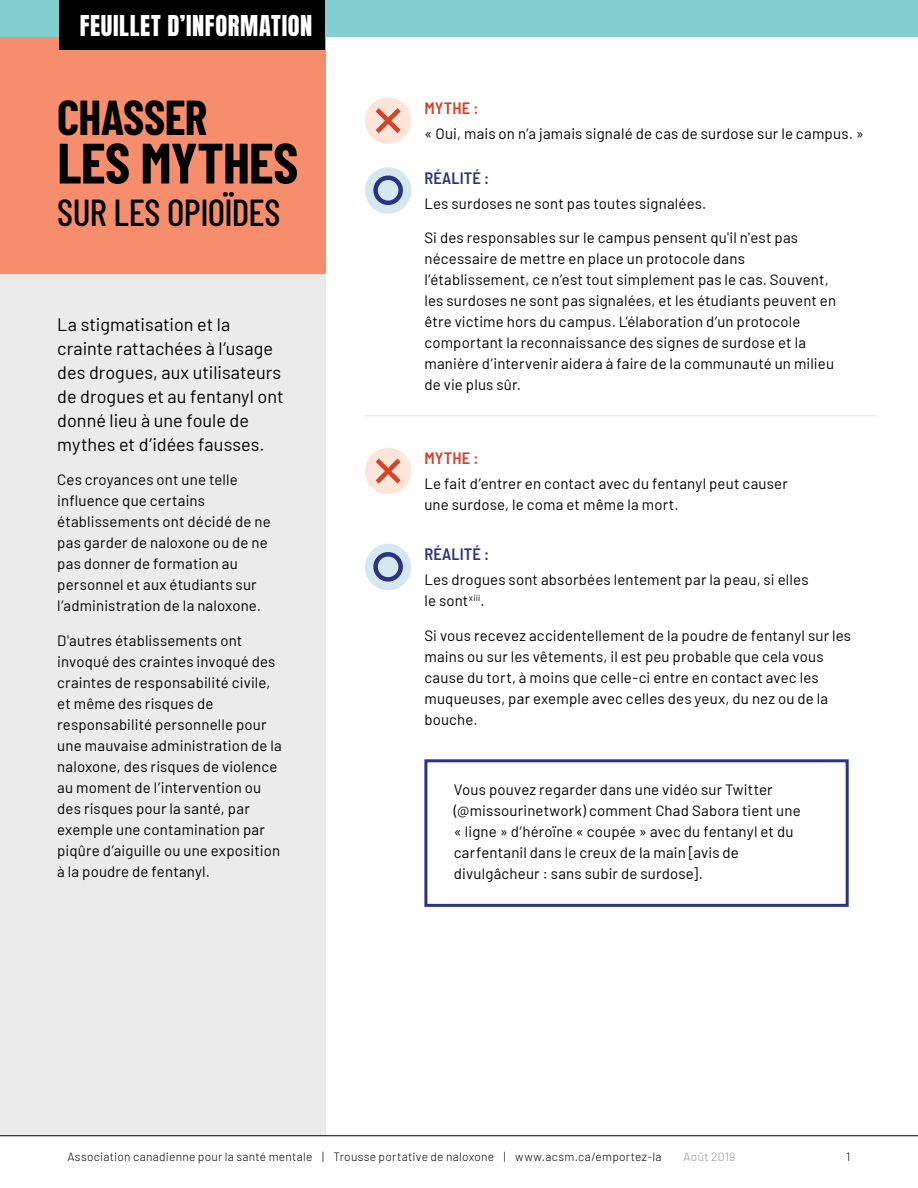
<style>
.page{position:relative;width:918px;height:1188px;background:#fff}
.page>*{position:absolute;margin:0;border:0;box-sizing:border-box;transform-origin:0 0}
.t1{font:700 56.85px "Barlow Condensed";letter-spacing:-.01em;color:#000}
.t2{font:700 47.85px "Barlow Condensed";letter-spacing:-.015em;color:#000}
.t3{font:500 37.5px "Barlow Condensed";letter-spacing:-.02em;color:#000}
.t4{font:24.45px "Anton";letter-spacing:.025em;color:#fff}
.t5{font:18px/24px "Barlow";color:#000}
.t6{font:600 semi-condensed 16.5px "Barlow";letter-spacing:.01em;color:#2b3484}
.t7{font:600 semi-condensed 16.5px "Barlow";letter-spacing:.005em;color:#d44227}
.t8{font:15px/21px "Barlow";letter-spacing:.01em;color:#000}
.t9{font:300 12px "Barlow";letter-spacing:.025em;color:#000}
.t10{font:300 12px "Barlow";letter-spacing:.02em;color:#939598}
</style>
<div class="page">
<div style="left:0;top:146px;width:325px;height:989px;background:#ebebec"></div>
<div style="left:0;top:0;width:325px;height:274px;background:#f68d6c"></div>
<div style="left:0;top:0;width:918px;height:37px;background:#82cfcd"></div>
<div style="left:59px;top:0;width:266px;height:50px;background:#000"></div>
<div style="left:365px;top:98px;width:46px;height:46px;background:#fee5d9;border-radius:50%"></div>
<div style="left:365px;top:448px;width:46px;height:46px;background:#fee5d9;border-radius:50%"></div>
<div style="left:365px;top:167px;width:46px;height:47px;background:#d5e8ef;border-radius:50%"></div>
<div style="left:365px;top:544px;width:46px;height:46px;background:#d5e8ef;border-radius:50%"></div>
<svg style="left:371px;top:103px;width:34px;height:31px"></svg>
<svg style="left:375px;top:454px;width:30px;height:34px"></svg>
<div style="left:373px;top:176px;width:30px;height:29px;border:4px solid #2b3484;border-radius:50%"></div>
<div style="left:373px;top:552px;width:30px;height:30px;border:4px solid #2b3484;border-radius:50%"></div>
<hr style="left:365px;top:415px;width:513px;height:1px;background:#ebebec">
<div style="left:424px;top:759px;width:425px;height:148px;background:#fff;border:3px solid #2b3484"></div>
<hr style="left:0;top:1135px;width:918px;height:1px;background:#000">
<h3 class="t4" style="left:80px;top:13px;width:234px">FEUILLET D’INFORMATION</h3>
<h2 class="t2" style="left:57px;top:84px;width:152px">CHASSER</h2>
<h1 class="t1" style="left:57px;top:123px;width:243px">LES MYTHES</h1>
<h3 class="t3" style="left:57px;top:185px;width:225px">SUR LES OPIOÏDES</h3>
<p class="t5" style="left:57px;top:311px;width:228px">La stigmatisation et la crainte rattachées à l’usage des drogues, aux utilisateurs de drogues et au fentanyl ont donné lieu à une foule de mythes et d’idées fausses.</p>
<p class="t8" style="left:57px;top:468px;width:215px">Ces croyances ont une telle influence que certains établissements ont décidé de ne pas garder de naloxone ou de ne pas donner de formation au personnel et aux étudiants sur l’administration de la naloxone.</p>
<p class="t8" style="left:57px;top:629px;width:226px">D'autres établissements ont invoqué des craintes invoqué des craintes de responsabilité civile, et même des risques de responsabilité personnelle pour une mauvaise administration de la naloxone, des risques de violence au moment de l’intervention ou des risques pour la santé, par exemple une contamination par piqûre d’aiguille ou une exposition à la poudre de fentanyl.</p>
<p class="t7" style="left:424px;top:96px;width:56px">MYTHE :</p>
<p class="t8" style="left:424px;top:122px;width:441px">« Oui, mais on n’a jamais signalé de cas de surdose sur le campus. »</p>
<p class="t6" style="left:424px;top:166px;width:66px">RÉALITÉ :</p>
<p class="t8" style="left:424px;top:192px;width:284px">Les surdoses ne sont pas toutes signalées.</p>
<p class="t8" style="left:424px;top:226px;width:413px">Si des responsables sur le campus pensent qu'il n'est pas nécessaire de mettre en place un protocole dans l’établissement, ce n’est tout simplement pas le cas. Souvent, les surdoses ne sont pas signalées, et les étudiants peuvent en être victime hors du campus. L’élaboration d’un protocole comportant la reconnaissance des signes de surdose et la manière d’intervenir aidera à faire de la communauté un milieu de vie plus sûr.</p>
<p class="t7" style="left:424px;top:446px;width:56px">MYTHE :</p>
<p class="t8" style="left:424px;top:472px;width:365px">Le fait d’entrer en contact avec du fentanyl peut causer une surdose, le coma et même la mort.</p>
<p class="t6" style="left:424px;top:542px;width:66px">RÉALITÉ :</p>
<p class="t8" style="left:424px;top:568px;width:386px">Les drogues sont absorbées lentement par la peau, si elles le sont<sup>xiii</sup>.</p>
<p class="t8" style="left:424px;top:624px;width:428px">Si vous recevez accidentellement de la poudre de fentanyl sur les mains ou sur les vêtements, il est peu probable que cela vous cause du tort, à moins que celle-ci entre en contact avec les muqueuses, par exemple avec celles des yeux, du nez ou de la bouche.</p>
<p class="t8" style="left:454px;top:778px;width:348px">Vous pouvez regarder dans une vidéo sur Twitter (@missourinetwork) comment Chad Sabora tient une « ligne » d’héroïne « coupée » avec du fentanyl et du carfentanil dans le creux de la main [avis de divulgâcheur : sans subir de surdose].</p>
<p class="t9" style="left:68px;top:1148px;width:596px">Association canadienne pour la santé mentale | Trousse portative de naloxone | www.acsm.ca/emportez-la</p>
<p class="t10" style="left:684px;top:1148px;width:53px">Août 2019</p>
<p class="t9" style="left:846px;top:1148px;width:6px">1</p>
</div>
